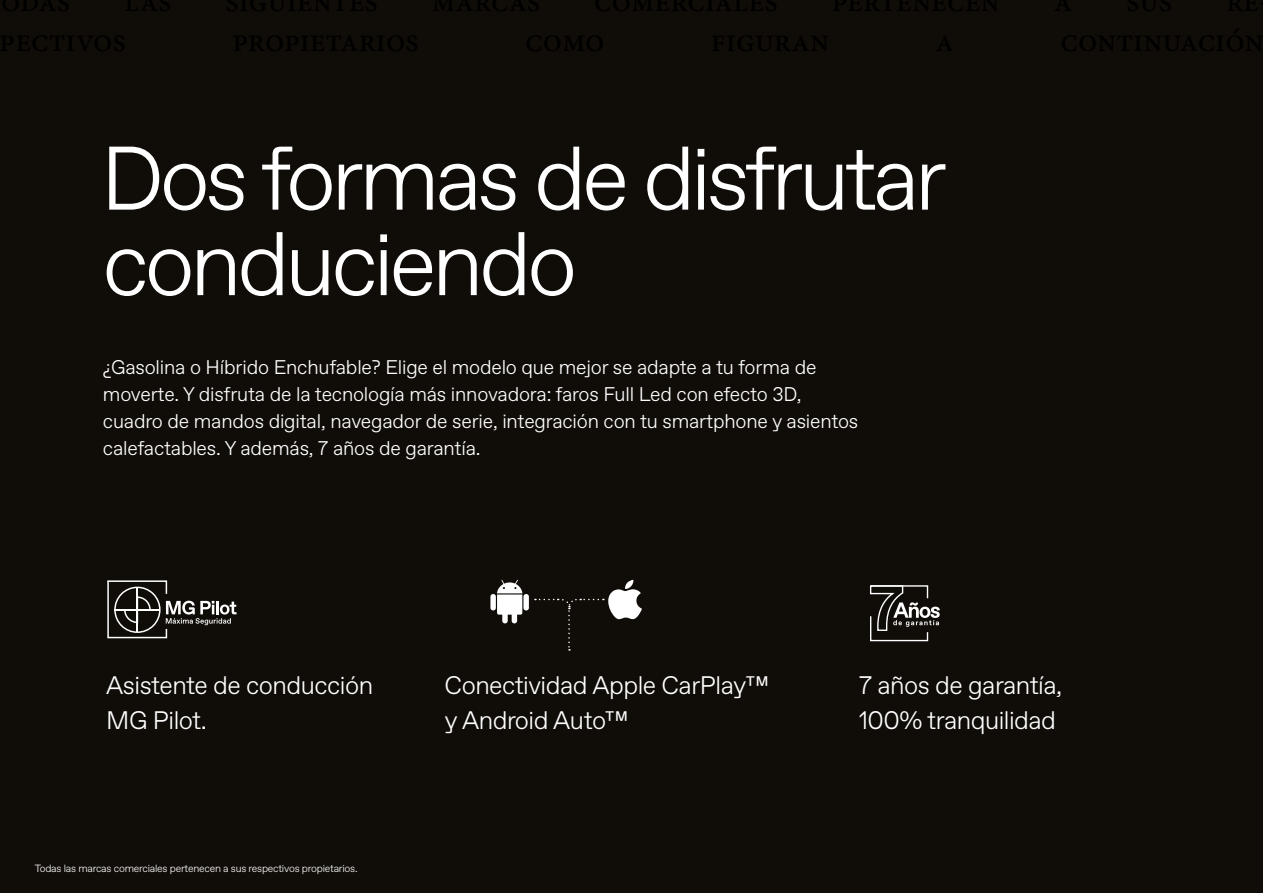
<style>
.page{position:relative;width:1263px;height:893px;background:#100c08}
.page>*{position:absolute;margin:0;border:0;box-sizing:border-box;transform-origin:0 0}
.t1{font:300 90px/85.5px "Favorit Std";letter-spacing:-.05em;color:#fff}
.t2{font:300 25.35px/35.2px "Favorit Std";letter-spacing:-.02em;color:#fff}
.t3{font:300 19.8px/27px "Favorit Std";letter-spacing:-.01em;color:#fff}
.t4{font:300 10.5px "Favorit Std";letter-spacing:-.02em;color:#fff}
</style>
<div class="page">
<svg style="left:107px;top:580px;width:130px;height:59px"></svg>
<svg style="left:870px;top:585px;width:70px;height:57px"></svg>
<svg style="left:535px;top:580px;width:107px;height:71px"></svg>
<div style="left:523px;top:594px;width:6px;height:16px;background:#fff;border-radius:3px"></div>
<div style="left:490px;top:594px;width:6px;height:16px;background:#fff;border-radius:3px"></div>
<div style="left:502px;top:607px;width:6px;height:16px;background:#fff;border-radius:3px"></div>
<div style="left:512px;top:607px;width:5px;height:16px;background:#fff;border-radius:3px"></div>
<svg style="left:497px;top:580px;width:25px;height:35px"></svg>
<h1 class="t1" style="left:101px;top:132px;width:848px">Dos formas de disfrutar conduciendo</h1>
<p class="t3" style="left:103px;top:353px;width:757px">¿Gasolina o Híbrido Enchufable? Elige el modelo que mejor se adapte a tu forma de moverte. Y disfruta de la tecnología más innovadora: faros Full Led con efecto 3D, cuadro de mandos digital, navegador de serie, integración con tu smartphone y asientos calefactables. Y además, 7 años de garantía.</p>
<p class="t2" style="left:106px;top:667px;width:268px">Asistente de conducción<br>MG Pilot.</p>
<p class="t4" style="left:35px;top:861px;width:324px">Todas las marcas comerciales pertenecen a sus respectivos propietarios.</p>
<p class="t2" style="left:445px;top:667px;width:326px">Conectividad Apple CarPlay™ y Android Auto™</p>
<p class="t2" style="left:859px;top:667px;width:205px">7 años de garantía,<br>100% tranquilidad</p>
</div>
